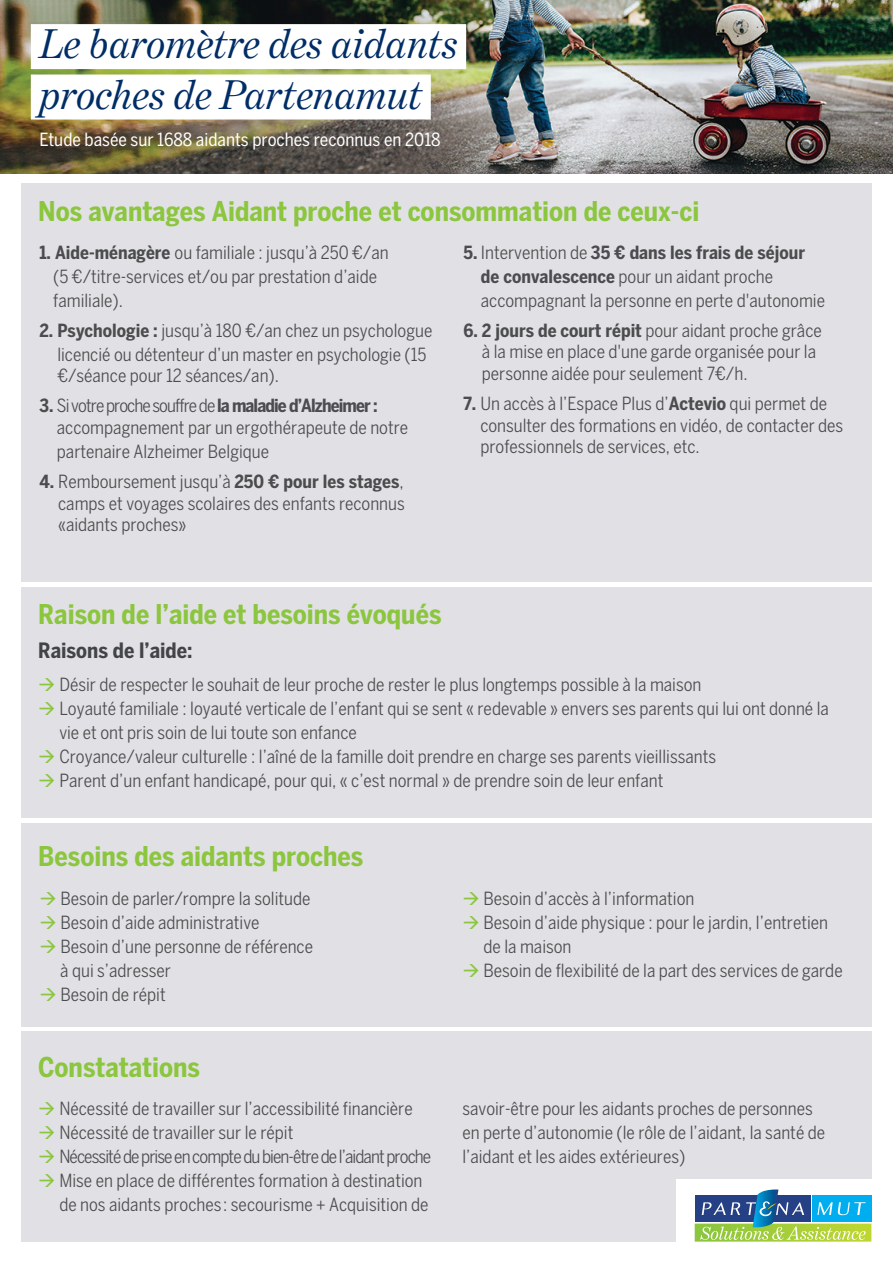
<style>
.page{position:relative;width:893px;height:1263px;background:#fff}
.page>*{position:absolute;margin:0;border:0;box-sizing:border-box;transform-origin:0 0}
.t1{font:italic 42px/50.4px "Benton Modern One";color:#002d66}
.t2{font:700 condensed 27px "Benton Sans";color:#8bc63e}
.t3{font:700 condensed 21px "Benton Sans";color:#424446}
.t4{font:condensed 18px/24px "Benton Sans";color:#4b4c4d}
.t5{font:condensed 18px "Benton Sans";letter-spacing:-.05em;color:#4b4c4d}
.t6{font:condensed 18px "Benton Sans";color:#fff}
.s1{font-weight:700}
.s2{color:#8bc63e}
</style>
<div class="page">
<div style="left:21px;top:183px;width:851px;height:398px;background:#e1e1e5"></div>
<div style="left:21px;top:587px;width:851px;height:230px;background:#e1e1e5"></div>
<div style="left:21px;top:823px;width:851px;height:203px;background:#e1e1e5"></div>
<div style="left:21px;top:1031px;width:851px;height:211px;background:#e1e1e5"></div>
<div style="left:676px;top:1179px;width:216px;height:84px;background:#fff"></div>
<svg style="left:695px;top:1223px;width:176px;height:18px"></svg>
<div style="left:695px;top:1195px;width:115px;height:27px;background:#264085"></div>
<div style="left:812px;top:1195px;width:59px;height:27px;background:#00aeef"></div>
<svg style="left:700px;top:1189px;width:166px;height:51px"></svg>
<img style="left:0;top:0;width:893px;height:173px">
<div style="left:31px;top:24px;width:435px;height:45px;background:#fff"></div>
<div style="left:31px;top:75px;width:400px;height:45px;background:#fff"></div>
<h1 class="t1" style="left:39px;top:19px;width:420px">Le baromètre des aidants proches de Partenamut</h1>
<p class="t6" style="left:39px;top:129px;width:403px">Etude basée sur 1688 aidants proches reconnus en 2018</p>
<h2 class="t2" style="left:38px;top:195px;width:663px">Nos avantages Aidant proche et consommation de ceux-ci</h2>
<p class="t4" style="left:53px;top:240px;width:337px;text-indent:-14px"><span class="s1">1. Aide-ménagère</span> ou familiale : jusqu’à 250 €/an (5 €/titre-services et/ou par prestation d’aide familiale).</p>
<p class="t4" style="left:57px;top:318px;width:376px;text-indent:-18px"><span class="s1">2. Psychologie :</span> jusqu’à 180 €/an chez un psychologue licencié ou détenteur d’un master en psychologie (15</p>
<p class="t4" style="left:57px;top:364px;width:223px">€/séance pour 12 séances/an).</p>
<p class="t4" style="left:57px;top:395px;width:353px;line-height:21.6px;text-indent:-18px"><span class="s1">3.</span> Si votre proche souffre de<span class="s1">la maladie d’Alzheimer : </span>accompagnement par un ergothérapeute de notre</p>
<p class="t4" style="left:57px;top:439px;width:214px">partenaire Alzheimer Belgique</p>
<p class="t4" style="left:58px;top:471px;width:348px;line-height:21.6px;text-align:justify;text-indent:-19px"><span class="s1">4.</span> Remboursement jusqu’à <span class="s1">250 € pour les stages</span>, camps et voyages scolaires des enfants reconnus «aidants proches»</p>
<p class="t4" style="left:481px;top:240px;width:346px;text-indent:-17px"><span class="s1">5.</span> Intervention de <span class="s1">35 € dans les frais de séjour de convalescence</span> pour un aidant proche accompagnant la personne en perte d'autonomie</p>
<p class="t4" style="left:482px;top:319px;width:341px;line-height:21.6px;text-indent:-18px"><span class="s1">6. 2 jours de court répit</span> pour aidant proche grâce à la mise en place d'une garde organisée pour la personne aidée pour seulement 7€/h.</p>
<p class="t4" style="left:480px;top:393px;width:364px;line-height:21.6px;text-indent:-17px"><span class="s1">7.</span> Un accès à l’Espace Plus d’<span class="s1">Actevio</span> qui permet de consulter des formations en vidéo, de contacter des professionnels de services, etc.</p>
<h2 class="t2" style="left:38px;top:599px;width:405px">Raison de l’aide et besoins évoqués</h2>
<p class="t3" style="left:38px;top:638px;width:156px">Raisons de l’aide:</p>
<p class="t4" style="left:38px;top:672px;width:665px"><span class="s2">→</span> Désir de respecter le souhait de leur proche de rester le plus longtemps possible à la maison</p>
<p class="t4" style="left:59px;top:696px;width:771px;text-indent:-21px"><span class="s2">→</span> Loyauté familiale : loyauté verticale de l’enfant qui se sent « redevable » envers ses parents qui lui ont donné la vie et ont pris soin de lui toute son enfance</p>
<p class="t4" style="left:38px;top:744px;width:679px"><span class="s2">→</span> Croyance/valeur culturelle : l’aîné de la famille doit prendre en charge ses parents vieillissants</p>
<p class="t4" style="left:38px;top:768px;width:627px"><span class="s2">→</span> Parent d’un enfant handicapé, pour qui, « c’est normal » de prendre soin de leur enfant</p>
<h2 class="t2" style="left:38px;top:840px;width:327px">Besoins des aidants proches</h2>
<p class="t4" style="left:39px;top:886px;width:273px"><span class="s2">→</span> Besoin de parler/rompre la solitude</p>
<p class="t4" style="left:39px;top:910px;width:222px"><span class="s2">→</span> Besoin d’aide administrative</p>
<p class="t4" style="left:60px;top:934px;width:254px;text-indent:-21px"><span class="s2">→</span> Besoin d’une personne de référence à qui s’adresser</p>
<p class="t4" style="left:39px;top:982px;width:128px"><span class="s2">→</span> Besoin de répit</p>
<h2 class="t2" style="left:38px;top:1051px;width:163px">Constatations</h2>
<p class="t4" style="left:38px;top:1096px;width:376px"><span class="s2">→</span> Nécessité de travailler sur l’accessibilité financière</p>
<p class="t4" style="left:38px;top:1120px;width:257px"><span class="s2">→</span> Nécessité de travailler sur le répit</p>
<p class="t5" style="left:38px;top:1146px;width:394px"><span class="s2">→</span> Nécessité de prise en compte du bien-être de l’aidant proche</p>
<p class="t4" style="left:59px;top:1168px;width:371px;text-indent:-21px"><span class="s2">→</span> Mise en place de différentes formation à destination de nos aidants proches : secourisme + Acquisition de</p>
<p class="t4" style="left:462px;top:886px;width:234px"><span class="s2">→</span> Besoin d’accès à l’information</p>
<p class="t4" style="left:483px;top:910px;width:346px;text-indent:-21px"><span class="s2">→</span> Besoin d’aide physique : pour le jardin, l’entretien de la maison</p>
<p class="t4" style="left:462px;top:958px;width:382px"><span class="s2">→</span> Besoin de flexibilité de la part des services de garde</p>
<p class="t4" style="left:462px;top:1096px;width:364px">savoir-être pour les aidants proches de personnes en perte d’autonomie (le rôle de l’aidant, la santé de l’aidant et les aides extérieures)</p>
</div>
